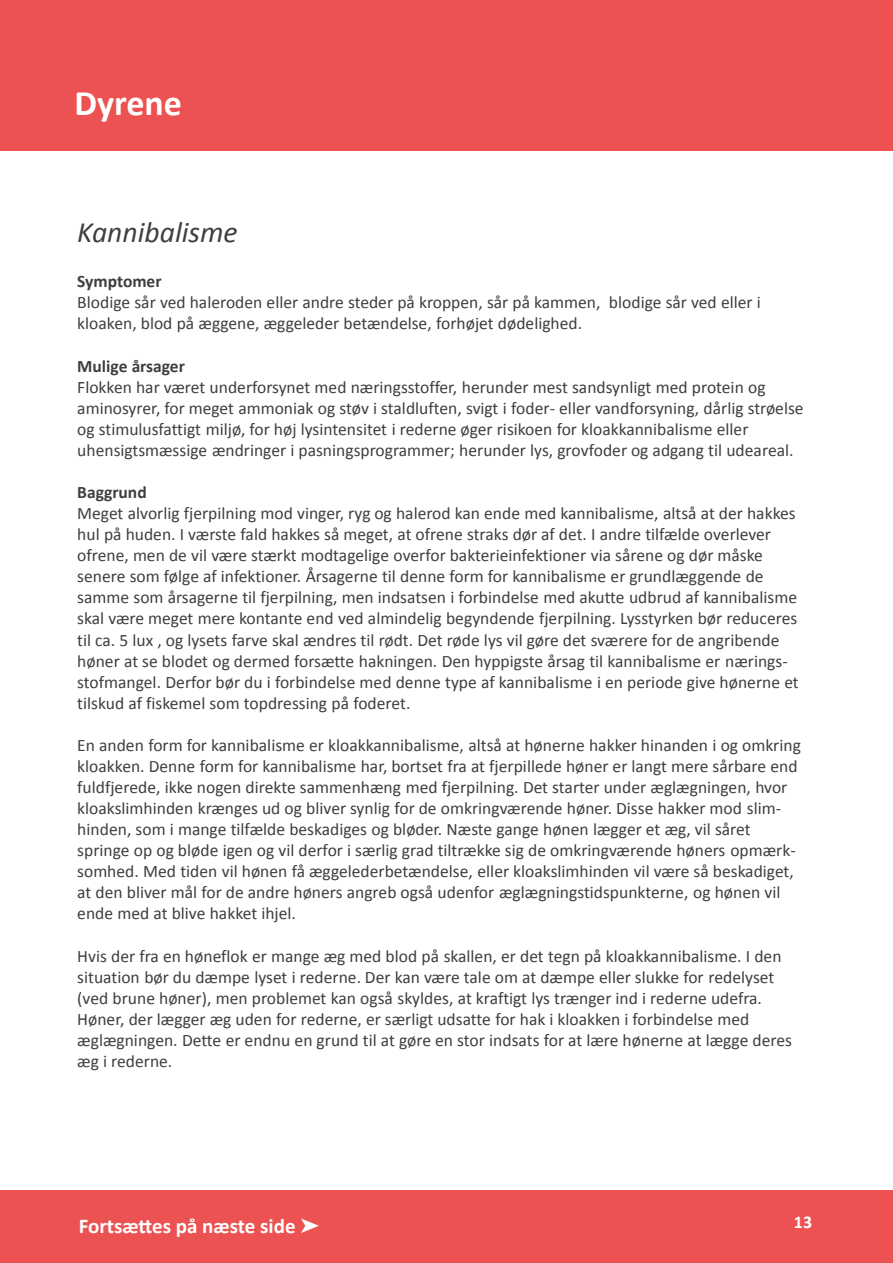
<style>
.page{position:relative;width:893px;height:1263px;background:#fff}
.page>*{position:absolute;margin:0;border:0;box-sizing:border-box;transform-origin:0 0}
.t1{font:700 36px "Calibri";color:#fff}
.t2{font:italic 29.7px "Calibri";color:#3e3e3f}
.t3{font:700 29.7px "Calibri";color:#fff}
.t4{font:700 21px "Calibri";color:#fff}
.t5{font:700 18px "Calibri";color:#fff}
.t6{font:17.55px/21px "Calibri";color:#3e3e3f}
.t7{font:700 17.55px "Calibri";color:#3e3e3f}
</style>
<div class="page">
<div style="left:0;top:0;width:893px;height:151px;background:#ec5252"></div>
<div style="left:0;top:1191px;width:893px;height:72px;background:#ec5252"></div>
<h1 class="t1" style="left:74px;top:81px;width:109px">Dyrene</h1>
<h2 class="t3" style="left:54px;top:88px;width:90px">Dyrene</h2>
<h2 class="t2" style="left:77px;top:212px;width:162px">Kannibalisme</h2>
<p class="t7" style="left:77px;top:270px;width:86px">Symptomer</p>
<p class="t6" style="left:77px;top:292px;width:685px">Blodige sår ved haleroden eller andre steder på kroppen, sår på kammen, blodige sår ved eller i kloaken, blod på æggene, æggeleder betændelse, forhøjet dødelighed.</p>
<p class="t7" style="left:77px;top:355px;width:109px">Mulige årsager</p>
<p class="t6" style="left:77px;top:376px;width:728px">Flokken har været underforsynet med næringsstoffer, herunder mest sandsynligt med protein og aminosyrer, for meget ammoniak og støv i staldluften, svigt i foder- eller vandforsyning, dårlig strøelse og stimulusfattigt miljø, for høj lysintensitet i rederne øger risikoen for kloakkannibalisme eller uhensigtsmæssige ændringer i pasningsprogrammer; herunder lys, grovfoder og adgang til udeareal.</p>
<p class="t7" style="left:77px;top:481px;width:71px">Baggrund</p>
<p class="t6" style="left:77px;top:503px;width:723px">Meget alvorlig fjerpilning mod vinger, ryg og halerod kan ende med kannibalisme, altså at der hakkes hul på huden. I værste fald hakkes så meget, at ofrene straks dør af det. I andre tilfælde overlever ofrene, men de vil være stærkt modtagelige overfor bakterieinfektioner via sårene og dør måske senere som følge af infektioner. Årsagerne til denne form for kannibalisme er grundlæggende de samme som årsagerne til fjerpilning, men indsatsen i forbindelse med akutte udbrud af kannibalisme skal være meget mere kontante end ved almindelig begyndende fjerpilning. Lysstyrken bør reduceres til ca. 5 lux , og lysets farve skal ændres til rødt. Det røde lys vil gøre det sværere for de angribende høner at se blodet og dermed forsætte hakningen. Den hyppigste årsag til kannibalisme er nærings&shy;stofmangel. Derfor bør du i forbindelse med denne type af kannibalisme i en periode give hønerne et tilskud af fiskemel som topdressing på foderet.</p>
<p class="t6" style="left:77px;top:735px;width:725px">En anden form for kannibalisme er kloakkannibalisme, altså at hønerne hakker hinanden i og omkring kloakken. Denne form for kannibalisme har, bortset fra at fjerpillede høner er langt mere sårbare end fuldfjerede, ikke nogen direkte sammenhæng med fjerpilning. Det starter under æglægningen, hvor kloakslimhinden krænges ud og bliver synlig for de omkringværende høner. Disse hakker mod slim&shy;hinden, som i mange tilfælde beskadiges og bløder. Næste gange hønen lægger et æg, vil såret springe op og bløde igen og vil derfor i særlig grad tiltrække sig de omkringværende høners opmærk&shy;somhed. Med tiden vil hønen få æggelederbetændelse, eller kloakslimhinden vil være så beskadiget, at den bliver mål for de andre høners angreb også udenfor æglægningstidspunkterne, og hønen vil ende med at blive hakket ihjel.</p>
<p class="t6" style="left:77px;top:945px;width:716px">Hvis der fra en høneflok er mange æg med blod på skallen, er det tegn på kloakkannibalisme. I den situation bør du dæmpe lyset i rederne. Der kan være tale om at dæmpe eller slukke for redelyset (ved brune høner), men problemet kan også skyldes, at kraftigt lys trænger ind i rederne udefra.<br>Høner, der lægger æg uden for rederne, er særligt udsatte for hak i kloakken i forbindelse med æglægningen. Dette er endnu en grund til at gøre en stor indsats for at lære hønerne at lægge deres æg i rederne.</p>
<p class="t4" style="left:79px;top:1213px;width:242px">Fortsættes på næste side ➤</p>
<p class="t5" style="left:794px;top:1210px;width:20px">13</p>
</div>
